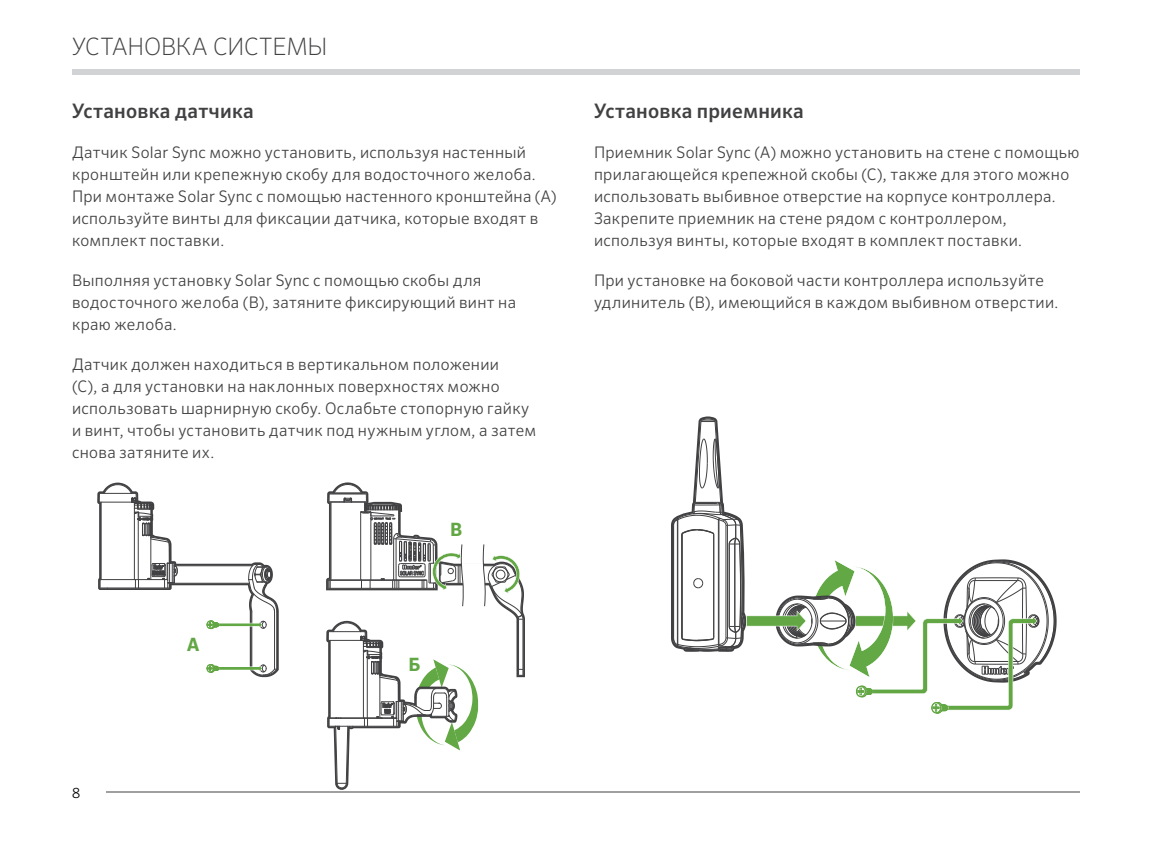
<style>
.page{position:relative;width:1152px;height:864px;background:#fff}
.page>*{position:absolute;margin:0;border:0;box-sizing:border-box;transform-origin:0 0}
.t1{font:200 24px "Sero Pro";letter-spacing:-.01em;color:#414042}
.t2{font:500 20px "Sero Pro";letter-spacing:.01em;color:#414042}
.t3{font:700 18.4px "Sero Pro";color:#62a744}
.t4{font:300 16px/22px "Sero Pro";letter-spacing:.02em;color:#414042}
.t5{font:300 14px "Sero Pro";color:#000}
</style>
<div class="page">
<div style="left:72px;top:69px;width:1008px;height:6px;background:#d1d3d4"></div>
<hr style="left:72px;top:792px;width:1008px;height:1px;background:#414042">
<div style="left:72px;top:776px;width:33px;height:33px;background:#fff"></div>
<svg style="left:97px;top:483px;width:182px;height:194px"></svg>
<svg style="left:326px;top:482px;width:199px;height:308px"></svg>
<svg style="left:671px;top:416px;width:386px;height:298px"></svg>
<h1 class="t1" style="left:72px;top:32px;width:257px">УСТАНОВКА СИСТЕМЫ</h1>
<p class="t2" style="left:72px;top:99px;width:183px">Установка датчика</p>
<p class="t4" style="left:72px;top:141px;width:486px">Датчик Solar Sync можно установить, используя настенный кронштейн или крепежную скобу для водосточного желоба.<br>При монтаже Solar Sync с помощью настенного кронштейна (А) используйте винты для фиксации датчика, которые входят в комплект поставки.</p>
<p class="t4" style="left:72px;top:269px;width:446px">Выполняя установку Solar Sync с помощью скобы для водосточного желоба (В), затяните фиксирующий винт на краю желоба.</p>
<p class="t4" style="left:72px;top:353px;width:466px">Датчик должен находиться в вертикальном положении<br>(С), а для установки на наклонных поверхностях можно использовать шарнирную скобу. Ослабьте стопорную гайку и винт, чтобы установить датчик под нужным углом, а затем снова затяните их.</p>
<p class="t3" style="left:450px;top:518px;width:14px">В</p>
<p class="t2" style="left:594px;top:99px;width:211px">Установка приемника</p>
<p class="t4" style="left:594px;top:141px;width:487px">Приемник Solar Sync (A) можно установить на стене с помощью прилагающейся крепежной скобы (C), также для этого можно использовать выбивное отверстие на корпусе контроллера.<br>Закрепите приемник на стене рядом с контроллером, используя винты, которые входят в комплект поставки.</p>
<p class="t4" style="left:594px;top:269px;width:466px">При установке на боковой части контроллера используйте удлинитель (B), имеющийся в каждом выбивном отверстии.</p>
<p class="t3" style="left:187px;top:633px;width:14px">А</p>
<p class="t3" style="left:409px;top:653px;width:13px">Б</p>
<p class="t5" style="left:72px;top:784px;width:10px">8</p>
</div>
